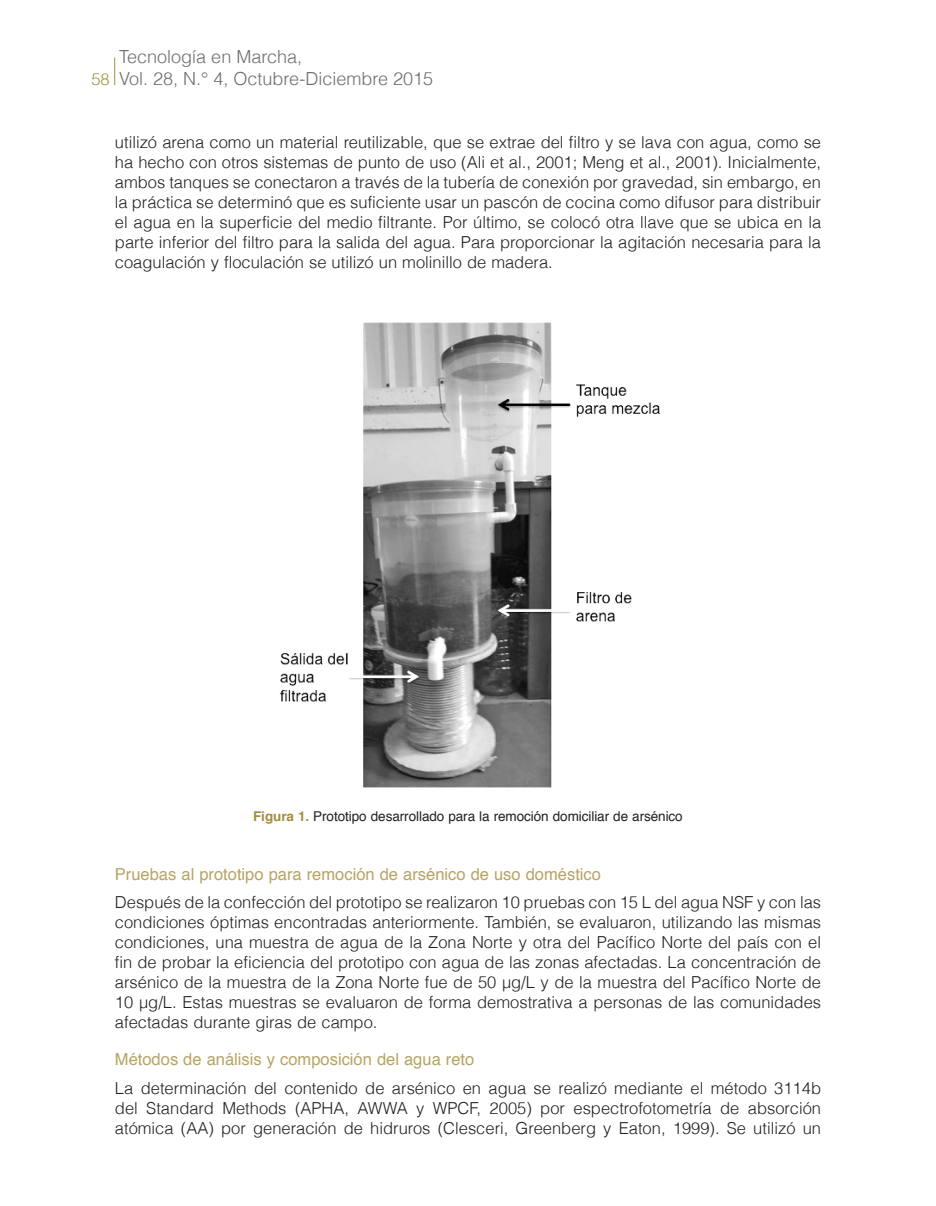
<style>
.page{position:relative;width:936px;height:1206px;background:#fff}
.page>*{position:absolute;margin:0;border:0;box-sizing:border-box;transform-origin:0 0}
.t1{font:300 18px/21.6px "Helvetica";color:#6c6d70}
._6texto{font:300 16.5px/20px "Helvetica";color:#231f20;text-align:justify}
._8subtitulo2{font:16.5px "Helvetica";color:#b7a365}
._9tituloscuadros{font:13.5px "Helvetica";letter-spacing:-.005em;color:#231f20}
.s1{font-size:16.5px;color:#a38e3f}
.s2{font-weight:700;color:#a38e3f}
</style>
<div class="page">
<svg style="left:114px;top:57px;width:1px;height:28px"></svg>
<img style="left:279px;top:322px;width:381px;height:465px">
<p class="t1" style="left:91px;top:46px;width:343px;text-indent:28px">Tecnología en Marcha,<br><span class="s1">58</span> Vol. 28, N.° 4, Octubre-Diciembre 2015</p>
<p class="_6texto" style="left:115px;top:132px;width:707px">utilizó arena como un material reutilizable, que se extrae del filtro y se lava con agua, como se ha hecho con otros sistemas de punto de uso (Ali et al., 2001; Meng et al., 2001). Inicialmente, ambos tanques se conectaron a través de la tubería de conexión por gravedad, sin embargo, en la práctica se determinó que es suficiente usar un pascón de cocina como difusor para distribuir el agua en la superficie del medio filtrante. Por último, se colocó otra llave que se ubica en la parte inferior del filtro para la salida del agua. Para proporcionar la agitación necesaria para la coagulación y floculación se utilizó un molinillo de madera.</p>
<p class="_9tituloscuadros" style="left:253px;top:806px;width:431px"><span class="s2">Figura 1.</span> Prototipo desarrollado para la remoción domiciliar de arsénico</p>
<p class="_8subtitulo2" style="left:115px;top:861px;width:487px">Pruebas al prototipo para remoción de arsénico de uso doméstico</p>
<p class="_6texto" style="left:115px;top:892px;width:707px">Después de la confección del prototipo se realizaron 10 pruebas con 15 L del agua NSF y con las condiciones óptimas encontradas anteriormente. También, se evaluaron, utilizando las mismas condiciones, una muestra de agua de la Zona Norte y otra del Pacífico Norte del país con el fin de probar la eficiencia del prototipo con agua de las zonas afectadas. La concentración de arsénico de la muestra de la Zona Norte fue de 50 µg/L y de la muestra del Pacífico Norte de 10 µg/L. Estas muestras se evaluaron de forma demostrativa a personas de las comunidades afectadas durante giras de campo.</p>
<p class="_8subtitulo2" style="left:115px;top:1046px;width:361px">Métodos de análisis y composición del agua reto</p>
<p class="_6texto" style="left:115px;top:1077px;width:707px">La determinación del contenido de arsénico en agua se realizó mediante el método 3114b del Standard Methods (APHA, AWWA y WPCF, 2005) por espectrofotometría de absorción atómica (AA) por generación de hidruros (Clesceri, Greenberg y Eaton, 1999). Se utilizó un</p>
</div>
